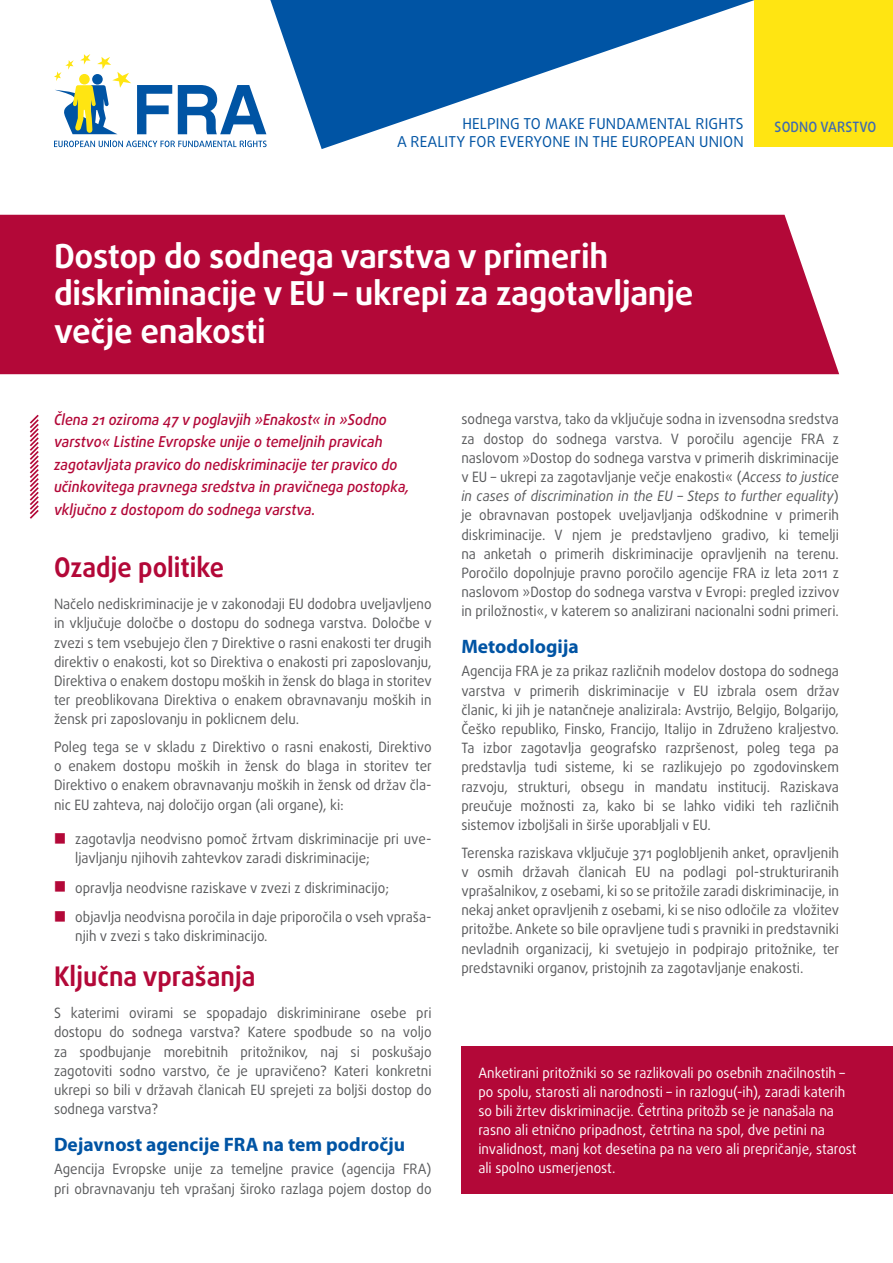
<style>
.page{position:relative;width:893px;height:1263px;background:#fff}
.page>*{position:absolute;margin:0;border:0;box-sizing:border-box;transform-origin:0 0}
.t1{font:700 33px/37.5px "Daxline Pro";letter-spacing:-.01em;color:#fff}
.t2{font:700 27px "Daxline Pro";color:#b30838;scale:.94 1}
.t3{font:700 19.5px "Myriad Pro";color:#0054a4}
.t4{font:italic 500 15px/22.5px "Daxline Pro";color:#b30838;scale:.94 1}
.t5{font:15px "Daxline Pro";letter-spacing:.01em;color:#0054a4}
.t6{font:14.25px/19.2px "Daxline Pro";color:#58595b;text-align:justify;scale:.94 1}
.t7{font:14.25px/18.9px "Daxline Pro";color:#fff;scale:.94 1}
.t8{font:500 14.25px "Daxline Pro";letter-spacing:.01em;color:#3f6ab1;scale:.94 1}
.s1{font-style:italic}
</style>
<div class="page">
<div style="left:0;top:215px;width:839px;height:159px;background:#b30838"></div>
<svg style="left:137px;top:85px;width:35px;height:49px"></svg>
<svg style="left:178px;top:85px;width:88px;height:49px"></svg>
<svg style="left:54px;top:141px;width:213px;height:6px"></svg>
<svg style="left:54px;top:54px;width:77px;height:80px"></svg>
<svg style="left:270px;top:0;width:485px;height:149px"></svg>
<div style="left:755px;top:0;width:138px;height:146px;background:#ffe512"></div>
<svg style="left:29px;top:414px;width:10px;height:105px"></svg>
<div style="left:461px;top:1046px;width:432px;height:148px;background:#b30838"></div>
<p class="t5" style="left:462px;top:113px;width:106px">Helping to make</p>
<p class="t5" style="left:589px;top:113px;width:11px">funda</p>
<p class="t5" style="left:636px;top:113px;width:23px">menta</p>
<p class="t5" style="left:684px;top:113px;width:43px">l rights</p>
<p class="t5" style="left:397px;top:131px;width:112px">areality for ever</p>
<p class="t5" style="left:534px;top:131px;width:68px">yone in the</p>
<p class="t5" style="left:622px;top:131px;width:47px">European</p>
<p class="t5" style="left:699px;top:131px;width:44px">Union</p>
<p class="t8" style="left:775px;top:117px;width:110px">SODNO VARSTVO</p>
<h1 class="t1" style="left:54px;top:237px;width:641px">Dostop do sodnega varstva v primerih diskriminacije v EU – ukrepi za zagotavljanje večje enakosti</h1>
<p class="t4" style="left:54px;top:408px;width:379px">Člena 21 oziroma 47 v poglavjih »Enakost« in »Sodno varstvo« Listine Evropske unije o temeljnih pravicah zagotavljata pravico do nediskriminacije ter pravico do učinkovitega pravnega sredstva in pravičnega postopka, vključno z dostopom do sodnega varstva.</p>
<h2 class="t2" style="left:54px;top:549px;width:183px">Ozadje politike</h2>
<p class="t6" style="left:54px;top:594px;width:404px">Načelo nediskriminacije je v zakonodaji EU dodobra uveljavljeno in vključuje določbe o dostopu do sodnega varstva. Določbe v zvezi s tem vsebujejo člen 7 Direktive o rasni enakosti ter drugih direktiv o enakosti, kot so Direktiva o enakosti pri zaposlovanju, Direktiva o enakem dostopu moških in žensk do blaga in storitev ter preoblikovana Direktiva o enakem obravnavanju moških in žensk pri zaposlovanju in poklicnem delu.</p>
<p class="t6" style="left:54px;top:737px;width:404px">Poleg tega se v skladu z Direktivo o rasni enakosti, Direktivo o enakem dostopu moških in žensk do blaga in storitev ter Direktivo o enakem obravnavanju moških in žensk od držav čla&shy;nic EU zahteva, naj določijo organ (ali organe), ki:</p>
<p class="t6" style="left:75px;top:829px;width:381px">zagotavlja neodvisno pomoč žrtvam diskriminacije pri uve&shy;ljavljanju njihovih zahtevkov zaradi diskriminacije;</p>
<p class="t6" style="left:75px;top:873px;width:381px;line-height:29.2px">opravlja neodvisne raziskave v zvezi z diskriminacijo; objavlja neodvisna poročila in daje priporočila o vseh vpraša-</p>
<p class="t6" style="left:75px;top:926px;width:206px">njih v zvezi s tako diskriminacijo.</p>
<h2 class="t2" style="left:54px;top:958px;width:216px">Ključna vprašanja</h2>
<p class="t6" style="left:54px;top:1003px;width:403px">S katerimi ovirami se spopadajo diskriminirane osebe pri dostopu do sodnega varstva? Katere spodbude so na voljo za spodbujanje morebitnih pritožnikov, naj si poskušajo zagotoviti sodno varstvo, če je upravičeno? Kateri konkretni ukrepi so bili v državah članicah EU sprejeti za boljši dostop do sodnega varstva?</p>
<h3 class="t3" style="left:54px;top:1132px;width:353px">Dejavnost agencije FRA na tem področju</h3>
<p class="t6" style="left:54px;top:1160px;width:403px">Agencija Evropske unije za temeljne pravice (agencija FRA) pri obravnavanju teh vprašanj široko razlaga pojem dostop do</p>
<p class="t6" style="left:461px;top:410px;width:404px">sodnega varstva, tako da vključuje sodna in izvensodna sredstva za dostop do sodnega varstva. V poročilu agencije FRA z naslovom »Dostop do sodnega varstva v primerih diskriminacije v EU – ukrepi za zagotavljanje večje enakosti« (<span class="s1">Access to justice in cases of discrimination in the EU – Steps to further equality</span>) je obravnavan postopek uveljavljanja odškodnine v primerih diskriminacije. V njem je predstavljeno gradivo, ki temelji na anketah o primerih diskriminacije opravljenih na terenu.<br>Poročilo dopolnjuje pravno poročilo agencije FRA iz leta 2011 z naslovom »Dostop do sodnega varstva v Evropi: pregled izzivov in priložnosti«, v katerem so analizirani nacionalni sodni primeri.</p>
<h3 class="t3" style="left:461px;top:634px;width:119px">Metodologija</h3>
<p class="t6" style="left:461px;top:662px;width:404px">Agencija FRA je za prikaz različnih modelov dostopa do sodnega varstva v primerih diskriminacije v EU izbrala osem držav članic, ki jih je natančneje analizirala: Avstrijo, Belgijo, Bolgarijo, Češko republiko, Finsko, Francijo, Italijo in Združeno kraljestvo.<br>Ta izbor zagotavlja geografsko razpršenost, poleg tega pa predstavlja tudi sisteme, ki se razlikujejo po zgodovinskem razvoju, strukturi, obsegu in mandatu institucij. Raziskava preučuje možnosti za, kako bi se lahko vidiki teh različnih sistemov izboljšali in širše uporabljali v EU.</p>
<p class="t6" style="left:461px;top:843px;width:404px">Terenska raziskava vključuje 371 poglobljenih anket, opravljenih v osmih državah članicah EU na podlagi pol-strukturiranih vprašalnikov, z osebami, ki so se pritožile zaradi diskriminacije, in nekaj anket opravljenih z osebami, ki se niso odločile za vložitev pritožbe. Ankete so bile opravljene tudi s pravniki in predstavniki nevladnih organizacij, ki svetujejo in podpirajo pritožnike, ter predstavniki organov, pristojnih za zagotavljanje enakosti.</p>
<p class="t7" style="left:478px;top:1064px;width:404px">Anketirani pritožniki so se razlikovali po osebnih značilnostih – po spolu, starosti ali narodnosti – in razlogu(-ih), zaradi katerih so bili žrtev diskriminacije. Četrtina pritožb se je nanašala na rasno ali etnično pripadnost, četrtina na spol, dve petini na invalidnost, manj kot desetina pa na vero ali prepričanje, starost ali spolno usmerjenost.</p>
</div>
